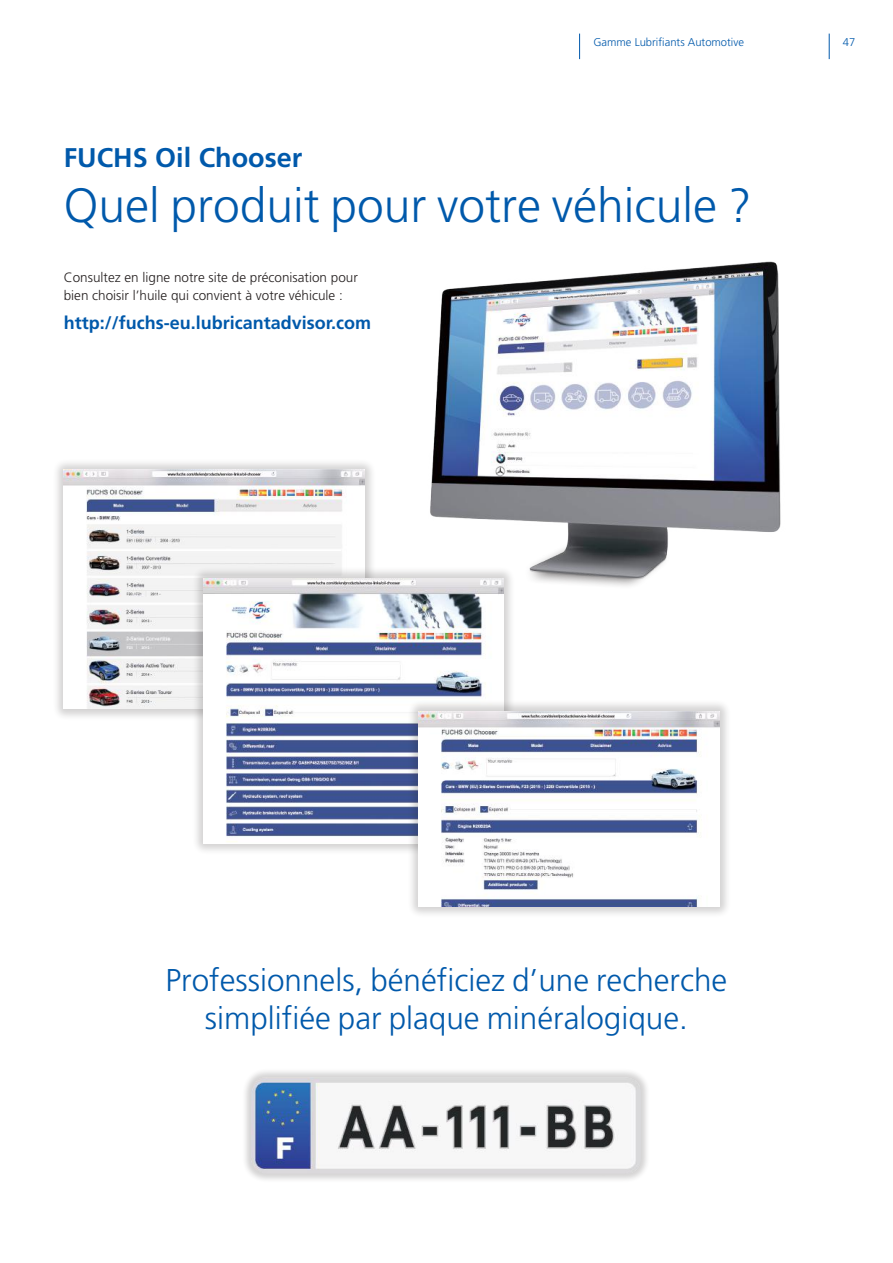
<style>
.page{position:relative;width:893px;height:1263px;background:#fff}
.page>*{position:absolute;margin:0;border:0;box-sizing:border-box;transform-origin:0 0}
.t1{font:300 48px "Frutiger LT Std";color:#0059ab}
.t2{font:300 31.5px/37.8px "Frutiger LT Std";color:#0059ab;text-align:center}
.t3{font:700 27px "Frutiger LT Std";color:#0059ab}
.t4{font:700 18px "Frutiger LT Std";color:#0059ab}
.t5{font:300 13.5px/18px "Frutiger LT Std";color:#241f1f}
.t6{font:300 11.25px "Frutiger LT Std";color:#0059ab}
</style>
<div class="page">
<div style="left:52px;top:458px;width:324px;height:263px;background:#241f1f;opacity:.2"></div>
<img style="left:64px;top:470px;width:300px;height:239px">
<div style="left:192px;top:566px;width:324px;height:290px;background:#241f1f;opacity:.2"></div>
<img style="left:204px;top:578px;width:300px;height:265px">
<div style="left:242px;top:1068px;width:408px;height:115px;background:#241f1f;opacity:.2"></div>
<img style="left:251px;top:1077px;width:390px;height:97px">
<div style="left:407px;top:699px;width:324px;height:220px;background:#241f1f;opacity:.2"></div>
<img style="left:419px;top:711px;width:300px;height:196px">
<img style="left:411px;top:261px;width:370px;height:328px">
<svg style="left:829px;top:34px;width:1px;height:25px"></svg>
<svg style="left:579px;top:34px;width:1px;height:25px"></svg>
<h3 class="t3" style="left:64px;top:142px;width:240px">FUCHS Oil Chooser</h3>
<p class="t6" style="left:593px;top:36px;width:152px">Gamme Lubrifiants Automotive</p>
<p class="t6" style="left:843px;top:36px;width:14px">47</p>
<h1 class="t1" style="left:64px;top:179px;width:689px">Quel produit pour votre véhicule ?</h1>
<p class="t5" style="left:64px;top:269px;width:296px">Consultez en ligne notre site de préconisation pour bien choisir l’huile qui convient à votre véhicule :</p>
<h3 class="t4" style="left:64px;top:312px;width:309px">http://fuchs-eu.lubricantadvisor.com</h3>
<h2 class="t2" style="left:166px;top:962px;width:563px">Professionnels, bénéficiez d’une recherche simplifiée par plaque minéralogique.</h2>
</div>
